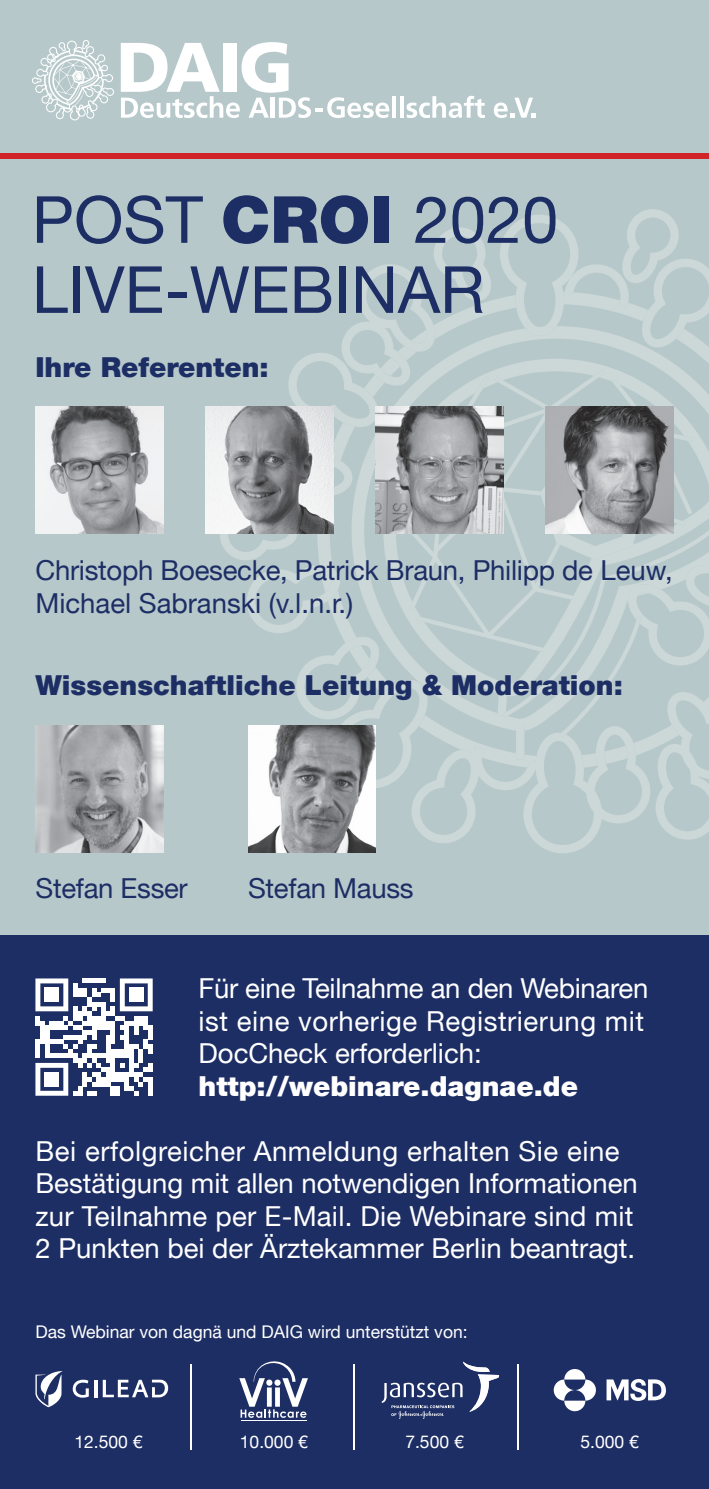
<style>
.page{position:relative;width:709px;height:1489px;background:#fff}
.page>*{position:absolute;margin:0;border:0;box-sizing:border-box;transform-origin:0 0}
.t1{font:65px/70px "Helvetica Neue";color:#1d2e65}
.t2{font:27.5px/32.5px "Helvetica Neue LT";color:#fff}
.t3{font:27.5px/32.5px "Helvetica Neue LT";letter-spacing:-.01em;color:#1d2e65}
.t4{font:900 27.5px "Helvetica Neue LT";color:#1d2e65}
.t5{font:900 27.5px "Helvetica Neue LT";color:#fff}
.t6{font:17.5px "Helvetica Neue LT";color:#fff}
.s1{font-family:"Helvetica Neue LT";font-weight:900}
</style>
<div class="page">
<div style="left:0;top:0;width:709px;height:935px;background:#b7c8cb"></div>
<div style="left:0;top:935px;width:709px;height:553px;background:#1d2e65"></div>
<svg style="left:32px;top:40px;width:82px;height:80px"></svg>
<hr style="left:392px;top:96px;width:4px;height:22px;background:#fff">
<hr style="left:400px;top:96px;width:4px;height:22px;background:#fff">
<svg style="left:406px;top:96px;width:79px;height:22px"></svg>
<svg style="left:494px;top:98px;width:41px;height:20px"></svg>
<svg style="left:121px;top:42px;width:268px;height:76px"></svg>
<svg style="left:220px;top:209px;width:489px;height:644px"></svg>
<svg style="left:497px;top:454px;width:212px;height:305px"></svg>
<div style="left:0;top:153px;width:709px;height:5px;background:#d1232a"></div>
<svg style="left:35px;top:978px;width:118px;height:117px"></svg>
<div style="left:45px;top:987px;width:14px;height:14px;background:#fff"></div>
<div style="left:129px;top:987px;width:14px;height:14px;background:#fff"></div>
<div style="left:45px;top:1072px;width:14px;height:14px;background:#fff"></div>
<img style="left:206px;top:406px;width:127px;height:128px">
<img style="left:35px;top:406px;width:128px;height:128px">
<img style="left:376px;top:406px;width:127px;height:128px">
<img style="left:546px;top:406px;width:127px;height:128px">
<img style="left:35px;top:725px;width:128px;height:128px">
<img style="left:248px;top:725px;width:128px;height:128px">
<svg style="left:382px;top:1361px;width:117px;height:57px"></svg>
<hr style="left:94px;top:1379px;width:3px;height:18px;background:#fff">
<svg style="left:73px;top:1379px;width:16px;height:18px"></svg>
<svg style="left:35px;top:1371px;width:28px;height:35px"></svg>
<svg style="left:103px;top:1379px;width:66px;height:18px"></svg>
<svg style="left:553px;top:1379px;width:22px;height:21px"></svg>
<svg style="left:575px;top:1379px;width:21px;height:21px"></svg>
<svg style="left:564px;top:1369px;width:21px;height:10px"></svg>
<svg style="left:564px;top:1400px;width:21px;height:10px"></svg>
<svg style="left:606px;top:1379px;width:60px;height:22px"></svg>
<hr style="left:240px;top:1419px;width:66px;height:1px;background:#fff">
<svg style="left:239px;top:1361px;width:69px;height:56px"></svg>
<hr style="left:191px;top:1364px;width:1px;height:85px;background:#fff">
<hr style="left:354px;top:1364px;width:1px;height:85px;background:#fff">
<hr style="left:517px;top:1364px;width:1px;height:85px;background:#fff">
<h1 class="t1" style="left:32px;top:184px;width:528px">POST <span class="s1">CROI</span> 2020<br>LIVE-WEBINAR</h1>
<p class="t4" style="left:35px;top:351px;width:235px">Ihre Referenten:</p>
<p class="t3" style="left:35px;top:553px;width:639px">Christoph Boesecke, Patrick Braun, Philipp de Leuw,<br>Michael Sabranski (v.l.n.r.)</p>
<p class="t4" style="left:35px;top:669px;width:589px">Wissenschaftliche Leitung &amp; Moderation:</p>
<p class="t3" style="left:35px;top:871px;width:154px">Stefan Esser</p>
<p class="t3" style="left:248px;top:871px;width:167px">Stefan Mauss</p>
<p class="t2" style="left:198px;top:971px;width:451px">Für eine Teilnahme an den Webinaren ist eine vorherige Registrierung mit<br>DocCheck erforderlich:</p>
<p class="t5" style="left:198px;top:1069px;width:381px">http://webinare.dagnae.de</p>
<p class="t2" style="left:35px;top:1134px;width:604px">Bei erfolgreicher Anmeldung erhalten Sie eine Bestätigung mit allen notwendigen Informationen zur Teilnahme per E-Mail. Die Webinare sind mit 2 Punkten bei der Ärztekammer Berlin beantragt.</p>
<p class="t6" style="left:35px;top:1321px;width:434px">Das Webinar von dagnä und DAIG wird unterstützt von:</p>
<p class="t6" style="left:74px;top:1431px;width:70px">12.500 €</p>
<p class="t6" style="left:240px;top:1431px;width:70px">10.000 €</p>
<p class="t6" style="left:405px;top:1431px;width:60px">7.500 €</p>
<p class="t6" style="left:580px;top:1431px;width:60px">5.000 €</p>
</div>
